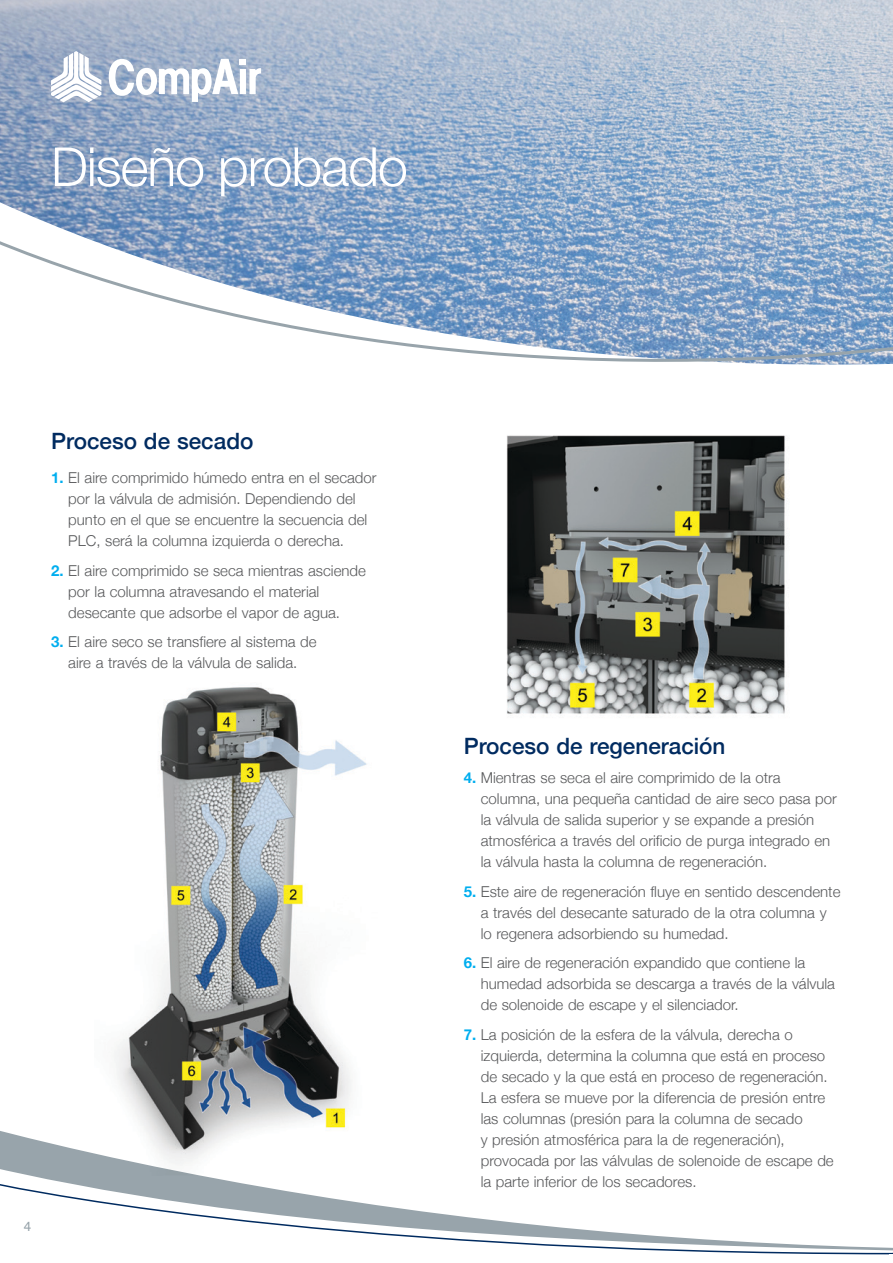
<style>
.page{position:relative;width:893px;height:1263px;background:#fff}
.page>*{position:absolute;margin:0;border:0;box-sizing:border-box;transform-origin:0 0}
.t1{font:300 53.85px "Helvetica Neue";letter-spacing:-.02em;color:#fff}
.t2{font:500 22.5px "Helvetica Neue";color:#002b60}
.t3{font:300 15px/21px "Helvetica Neue";color:#58595b}
.t4{font:13.5px "Swiss 721 BT";color:#98a4ab}
.s1{font-weight:700;color:#00aeef}
</style>
<div class="page">
<svg style="left:0;top:1131px;width:890px;height:124px"></svg>
<svg style="left:890px;top:1247px;width:3px;height:7px"></svg>
<svg style="left:0;top:0;width:893px;height:365px;background:#a6bad2"></svg>
<img style="left:506px;top:435px;width:281px;height:279px">
<img style="left:95px;top:687px;width:295px;height:489px">
<h1 class="t1" style="left:51px;top:123px;width:358px">Diseño probado</h1>
<h2 class="t2" style="left:51px;top:423px;width:204px">Proceso de secado</h2>
<p class="t3" style="left:68px;top:466px;width:310px;text-indent:-17px"><span class="s1">1.</span> El aire comprimido húmedo entra en el secador por la válvula de admisión. Dependiendo del punto en el que se encuentre la secuencia del PLC, será la columna izquierda o derecha.</p>
<p class="t3" style="left:68px;top:559px;width:299px;text-indent:-17px"><span class="s1">2.</span> El aire comprimido se seca mientras asciende por la columna atravesando el material desecante que adsorbe el vapor de agua.</p>
<p class="t3" style="left:51px;top:630px;width:267px;text-align:center"><span class="s1">3.</span> El aire seco se transfiere al sistema de aire a través de la válvula de salida.</p>
<p class="t4" style="left:24px;top:1218px;width:9px">4</p>
<h2 class="t2" style="left:464px;top:728px;width:263px">Proceso de regeneración</h2>
<p class="t3" style="left:481px;top:766px;width:357px;text-indent:-17px"><span class="s1">4.</span> Mientras se seca el aire comprimido de la otra columna, una pequeña cantidad de aire seco pasa por la válvula de salida superior y se expande a presión atmosférica a través del orificio de purga integrado en la válvula hasta la columna de regeneración.</p>
<p class="t3" style="left:481px;top:880px;width:361px;text-indent:-17px"><span class="s1">5.</span> Este aire de regeneración fluye en sentido descendente a través del desecante saturado de la otra columna y lo regenera adsorbiendo su humedad.</p>
<p class="t3" style="left:481px;top:951px;width:356px;text-indent:-17px"><span class="s1">6.</span> El aire de regeneración expandido que contiene la humedad adsorbida se descarga a través de la válvula de solenoide de escape y el silenciador.</p>
<p class="t3" style="left:481px;top:1023px;width:354px;text-indent:-17px"><span class="s1">7.</span> La posición de la esfera de la válvula, derecha o izquierda, determina la columna que está en proceso de secado y la que está en proceso de regeneración.<br>La esfera se mueve por la diferencia de presión entre las columnas (presión para la columna de secado<br>y presión atmosférica para la de regeneración), provocada por las válvulas de solenoide de escape de la parte inferior de los secadores.</p>
</div>
